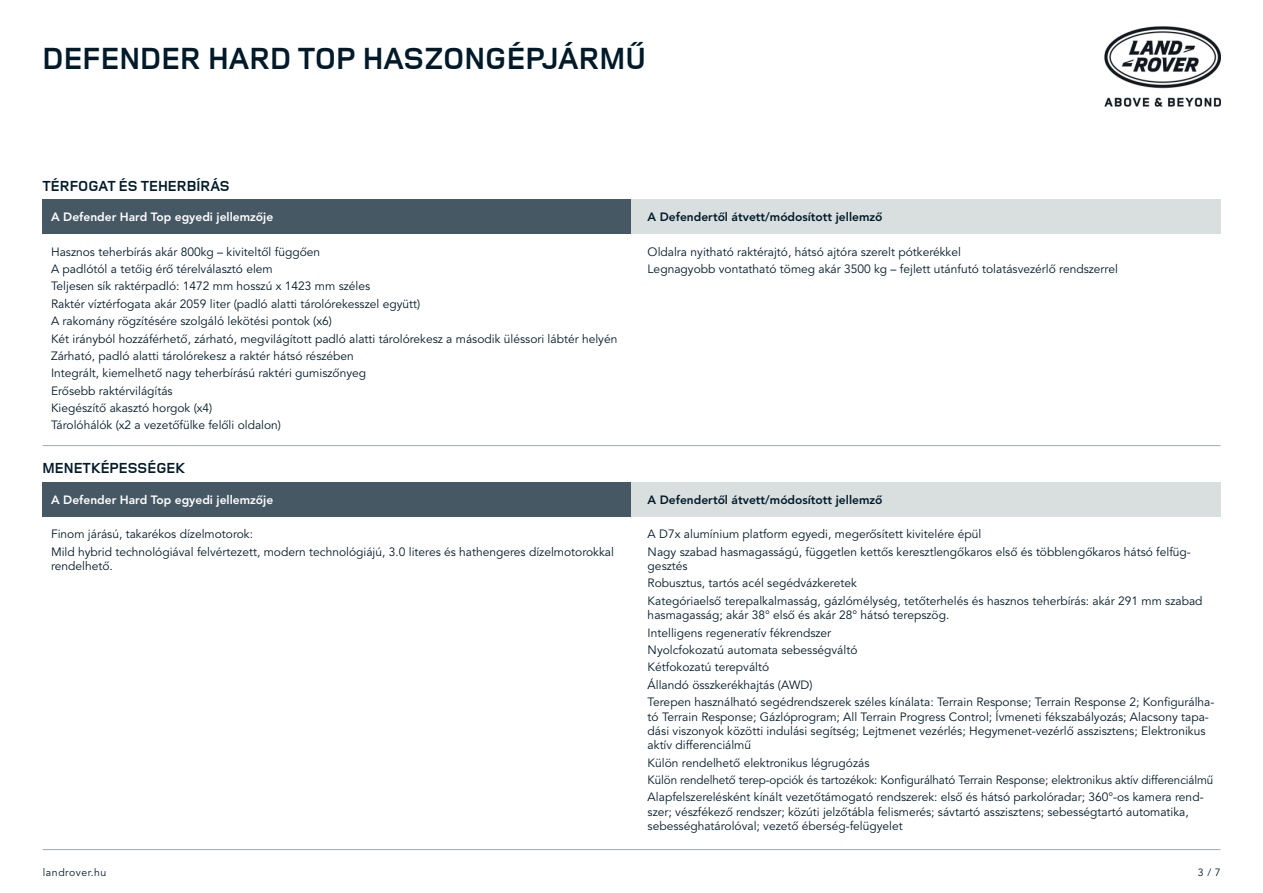
<style>
.page{position:relative;width:1263px;height:893px;background:#fff}
.page>*{position:absolute;margin:0;border:0;box-sizing:border-box;transform-origin:0 0}
.oldalcom{font:700 31.5px "Land Rover Web";color:#001a29}
.t1{font:700 15px "Land Rover Web";color:#001a29}
.Headline{font:12px/14.4px "Avenir LT Std";color:#001a29}
.Headline-2{font:800 12px "Avenir LT Std";color:#001a29}
.Headline-3{font:800 12px "Avenir LT Std";color:#fff}
.t2{font:10.5px "Avenir LT Std";letter-spacing:.05em;color:#001a29}
</style>
<div class="page">
<div style="left:43px;top:200px;width:588px;height:34px;background:#475865"></div>
<div style="left:631px;top:200px;width:589px;height:34px;background:#d9dfdf"></div>
<div style="left:43px;top:482px;width:588px;height:34px;background:#475865"></div>
<div style="left:631px;top:482px;width:589px;height:34px;background:#d9dfdf"></div>
<hr style="left:43px;top:445px;width:1177px;height:1px;background:#9faab2">
<hr style="left:43px;top:849px;width:1177px;height:1px;background:#9faab2">
<img style="left:1104px;top:26px;width:117px;height:81px">
<p class="oldalcom" style="left:43px;top:37px;width:605px">DEFENDER HARD TOP HASZONGÉPJÁRMŰ</p>
<p class="t1" style="left:43px;top:176px;width:189px">TÉRFOGAT ÉS TEHERBÍRÁS</p>
<p class="Headline-3" style="left:51px;top:210px;width:224px">A Defender Hard Top egyedi jellemzôje</p>
<p class="Headline-2" style="left:648px;top:210px;width:236px">A Defendertôl átvett/módosított jellemzô</p>
<p class="Headline" style="left:51px;top:245px;width:271px">Hasznos teherbírás akár 800kg – kiviteltôl függôen</p>
<p class="Headline" style="left:51px;top:262px;width:223px">A padlótól a tetôig érô térelválasztó elem</p>
<p class="Headline" style="left:51px;top:279px;width:321px">Teljesen sík raktérpadló: 1472 mm hosszú x 1423 mm széles</p>
<p class="Headline" style="left:51px;top:297px;width:371px">Raktér víztérfogata akár 2059 liter (padló alatti tárolórekesszel együtt)</p>
<p class="Headline" style="left:51px;top:314px;width:282px">A rakomány rögzítésére szolgáló lekötési pontok (x6)</p>
<p class="Headline" style="left:51px;top:332px;width:568px">Két irányból hozzáférhetô, zárható, megvilágított padló alatti tárolórekesz a második üléssori lábtér helyén</p>
<p class="Headline" style="left:51px;top:349px;width:304px">Zárható, padló alatti tárolórekesz a raktér hátsó részében</p>
<p class="Headline" style="left:51px;top:366px;width:317px">Integrált, kiemelhetô nagy teherbírású raktéri gumiszônyeg</p>
<p class="Headline" style="left:51px;top:384px;width:123px">Erôsebb raktérvilágítás</p>
<p class="Headline" style="left:51px;top:401px;width:163px">Kiegészítô akasztó horgok (x4)</p>
<p class="Headline" style="left:51px;top:418px;width:232px">Tárolóhálók (x2 a vezetôfülke felôli oldalon)</p>
<p class="Headline" style="left:648px;top:245px;width:315px">Oldalra nyitható raktérajtó, hátsó ajtóra szerelt pótkerékkel</p>
<p class="Headline" style="left:648px;top:262px;width:472px">Legnagyobb vontatható tömeg akár 3500 kg – fejlett utánfutó tolatásvezérlô rendszerrel</p>
<p class="t1" style="left:43px;top:458px;width:144px">MENETKÉPESSÉGEK</p>
<p class="Headline-3" style="left:51px;top:493px;width:224px">A Defender Hard Top egyedi jellemzôje</p>
<p class="Headline-2" style="left:648px;top:493px;width:236px">A Defendertôl átvett/módosított jellemzô</p>
<p class="Headline" style="left:51px;top:527px;width:204px">Finom járású, takarékos dízelmotorok:</p>
<p class="Headline" style="left:51px;top:545px;width:564px">Mild hybrid technológiával felvértezett, modern technológiájú, 3.0 literes és hathengeres dízelmotorokkal rendelhetô.</p>
<p class="Headline" style="left:648px;top:527px;width:335px">A D7x alumínium platform egyedi, megerôsített kivitelére épül</p>
<p class="Headline" style="left:648px;top:545px;width:545px">Nagy szabad hasmagasságú, független kettôs keresztlengôkaros elsô és többlengôkaros hátsó felfüg&shy;gesztés</p>
<p class="Headline" style="left:648px;top:576px;width:211px">Robusztus, tartós acél segédvázkeretek</p>
<p class="Headline" style="left:648px;top:594px;width:556px">Kategóriaelsô terepalkalmasság, gázlómélység, tetôterhelés és hasznos teherbírás: akár 291 mm szabad hasmagasság; akár 38° elsô és akár 28° hátsó terepszög.</p>
<p class="Headline" style="left:648px;top:626px;width:185px">Intelligens regeneratív fékrendszer</p>
<p class="Headline" style="left:648px;top:643px;width:211px">Nyolcfokozatú automata sebességváltó</p>
<p class="Headline" style="left:648px;top:660px;width:123px">Kétfokozatú terepváltó</p>
<p class="Headline" style="left:648px;top:678px;width:166px">Állandó összkerékhajtás (AWD)</p>
<p class="Headline" style="left:648px;top:695px;width:568px">Terepen használható segédrendszerek széles kínálata: Terrain Response; Terrain Response 2; Konfigurálha&shy;tó Terrain Response; Gázlóprogram; All Terrain Progress Control; Ívmeneti fékszabályozás; Alacsony tapa&shy;dási viszonyok közötti indulási segítség; Lejtmenet vezérlés; Hegymenet-vezérlô asszisztens; Elektronikus aktív differenciálmû</p>
<p class="Headline" style="left:648px;top:756px;width:223px">Külön rendelhetô elektronikus légrugózás</p>
<p class="Headline" style="left:648px;top:773px;width:567px">Külön rendelhetô terep-opciók és tartozékok: Konfigurálható Terrain Response; elektronikus aktív differenciálmû</p>
<p class="Headline" style="left:648px;top:790px;width:557px">Alapfelszerelésként kínált vezetôtámogató rendszerek: elsô és hátsó parkolóradar; 360°-os kamera rend&shy;szer; vészfékezô rendszer; közúti jelzôtábla felismerés; sávtartó asszisztens; sebességtartó automatika, sebességhatárolóval; vezetô éberség-felügyelet</p>
<p class="t2" style="left:43px;top:866px;width:65px">landrover.hu</p>
<p class="t2" style="left:1198px;top:866px;width:24px">3/7</p>
</div>
